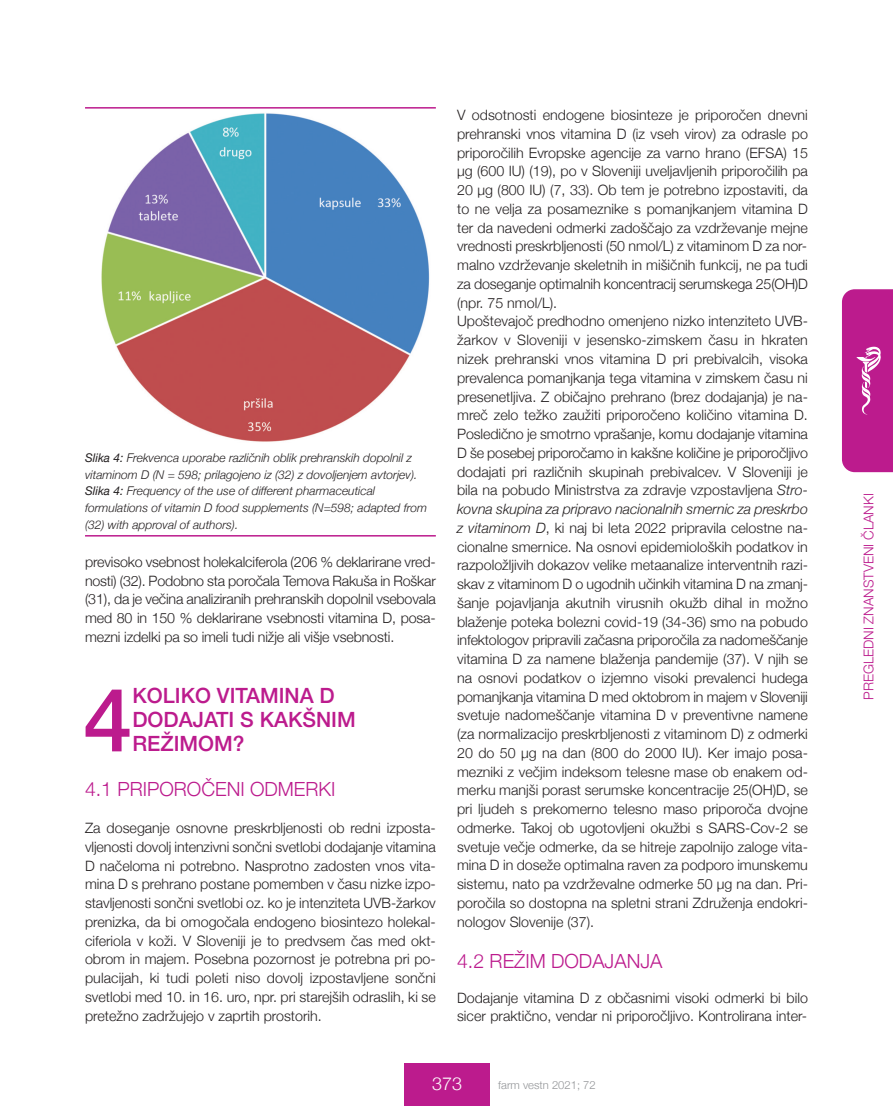
<style>
.page{position:relative;width:893px;height:1106px;background:#fff}
.page>*{position:absolute;margin:0;border:0;box-sizing:border-box;transform-origin:0 0}
.t1{font:500 88.2px "Helvetica Neue";color:#bc1b8d}
.t2{font:500 21px/24px "Helvetica Neue";color:#bc1b8d}
.t3{font:300 19.5px "Helvetica Neue";color:#bc1b8d}
.t4{font:300 18px "Helvetica Neue";color:#fff}
.t5{font:300 14.25px/18.8px "Helvetica Neue";color:#231f20;text-align:justify}
.t6{font:300 13.5px "Helvetica Neue";color:#bc1b8d}
.t7{font:italic 300 12px/16.8px "Helvetica Neue";color:#231f20}
.t8{font:300 11.25px "Helvetica Neue";color:#939598}
.s1{font-weight:400}
.s2{font-style:italic}
</style>
<div class="page">
<div style="left:405px;top:1063px;width:85px;height:43px;background:#bc1b8d"></div>
<svg style="left:842px;top:289px;width:51px;height:183px"></svg>
<hr style="left:85px;top:107px;width:351px;height:2px;background:#bc1b8d">
<img style="left:101px;top:113px;width:329px;height:329px">
<hr style="left:85px;top:535px;width:351px;height:1px;background:#bc1b8d">
<p class="t7" style="left:85px;top:449px;width:344px"><span class="s1">Slika 4:</span> Frekvenca uporabe različnih oblik prehranskih dopolnil z vitaminom D (N = 598; prilagojeno iz (32) z dovoljenjem avtorjev).<br><span class="s1">Slika 4:</span> Frequency of the use of different pharmaceutical formulations of vitamin D food supplements (N=598; adapted from (32) with approval of authors).</p>
<p class="t5" style="left:85px;top:552px;width:352px">previsoko vsebnost holekalciferola (206 % deklarirane vred&shy;nosti) (32). Podobno sta poročala Temova Rakuša in Roškar (31), da je večina analiziranih prehranskih dopolnil vsebovala med 80 in 150 % deklarirane vsebnosti vitamina D, posa&shy;mezni izdelki pa so imeli tudi nižje ali višje vsebnosti.</p>
<h1 class="t1" style="left:83px;top:665px;width:51px">4</h1>
<h2 class="t2" style="left:132px;top:683px;width:225px">KOLIKO VITAMINA D<br>DODAJATI S KAKŠNIM<br>REžIMOM?</h2>
<h3 class="t3" style="left:85px;top:776px;width:252px">4.1 PRIPOROČENI ODMERKI</h3>
<p class="t5" style="left:85px;top:818px;width:352px">Za doseganje osnovne preskrbljenosti ob redni izposta&shy;vljenosti dovolj intenzivni sončni svetlobi dodajanje vitamina D načeloma ni potrebno. Nasprotno zadosten vnos vita&shy;mina D s prehrano postane pomemben v času nizke izpo&shy;stavljenosti sončni svetlobi oz. ko je intenziteta UVB-žarkov prenizka, da bi omogočala endogeno biosintezo holekal&shy;ciferiola v koži. V Sloveniji je to predvsem čas med okt&shy;obrom in majem. Posebna pozornost je potrebna pri po&shy;pulacijah, ki tudi poleti niso dovolj izpostavljene sončni svetlobi med 10. in 16. uro, npr. pri starejših odraslih, ki se pretežno zadržujejo v zaprtih prostorih.</p>
<p class="t5" style="left:457px;top:105px;width:352px;text-align:left">V odsotnosti endogene biosinteze je priporočen dnevni prehranski vnos vitamina D (iz vseh virov) za odrasle po priporočilih Evropske agencije za varno hrano (EFSA) 15 µg (600 IU) (19), po v Sloveniji uveljavljenih priporočilih pa 20 µg (800 IU) (7, 33). Ob tem je potrebno izpostaviti, da to ne velja za posameznike s pomanjkanjem vitamina D ter da navedeni odmerki zadoščajo za vzdrževanje mejne vrednosti preskrbljenosti (50 nmol/L) z vitaminom D za nor&shy;malno vzdrževanje skeletnih in mišičnih funkcij, ne pa tudi za doseganje optimalnih koncentracij serumskega 25(OH)D (npr. 75 nmol/L).<br>Upoštevajoč predhodno omenjeno nizko intenziteto UVB&shy;žarkov v Sloveniji v jesensko-zimskem času in hkraten nizek prehranski vnos vitamina D pri prebivalcih, visoka prevalenca pomanjkanja tega vitamina v zimskem času ni presenetljiva. Z običajno prehrano (brez dodajanja) je na&shy;mreč zelo težko zaužiti priporočeno količino vitamina D.<br>Posledično je smotrno vprašanje, komu dodajanje vitamina D še posebej priporočamo in kakšne količine je priporočljivo dodajati pri različnih skupinah prebivalcev. V Sloveniji je bila na pobudo Ministrstva za zdravje vzpostavljena <span class="s2">Stro&shy;kovna skupina za pripravo nacionalnih smernic za preskrbo z vitaminom D</span>, ki naj bi leta 2022 pripravila celostne na&shy;cionalne smernice. Na osnovi epidemioloških podatkov in razpoložljivih dokazov velike metaanalize interventnih razi&shy;skav z vitaminom D o ugodnih učinkih vitamina D na zmanj&shy;šanje pojavljanja akutnih virusnih okužb dihal in možno blaženje poteka bolezni covid-19 (34-36) smo na pobudo infektologov pripravili začasna priporočila za nadomeščanje vitamina D za namene blaženja pandemije (37). V njih se na osnovi podatkov o izjemno visoki prevalenci hudega pomanjkanja vitamina D med oktobrom in majem v Sloveniji svetuje nadomeščanje vitamina D v preventivne namene (za normalizacijo preskrbljenosti z vitaminom D) z odmerki 20 do 50 µg na dan (800 do 2000 IU). Ker imajo posa&shy;mezniki z večjim indeksom telesne mase ob enakem od&shy;merku manjši porast serumske koncentracije 25(OH)D, se pri ljudeh s prekomerno telesno maso priporoča dvojne odmerke. Takoj ob ugotovljeni okužbi s SARS-Cov-2 se svetuje večje odmerke, da se hitreje zapolnijo zaloge vita&shy;mina D in doseže optimalna raven za podporo imunskemu sistemu, nato pa vzdrževalne odmerke 50 µg na dan. Pri&shy;poročila so dostopna na spletni strani Združenja endokri&shy;nologov Slovenije (37).</p>
<h3 class="t3" style="left:457px;top:949px;width:207px">4.2 REžIM DODAJANJA</h3>
<p class="t5" style="left:457px;top:987px;width:352px">Dodajanje vitamina D z občasnimi visoki odmerki bi bilo sicer praktično, vendar ni priporočljivo. Kontrolirana inter-</p>
<p class="t4" style="left:432px;top:1072px;width:32px">373</p>
<p class="t8" style="left:498px;top:1078px;width:99px">farm vestn 2021; 72</p>
<p class="t6" style="left:860px;top:700px;width:208px;rotate:-90deg">PREGLEDNI ZNANSTVENI ČLANKI</p>
</div>
